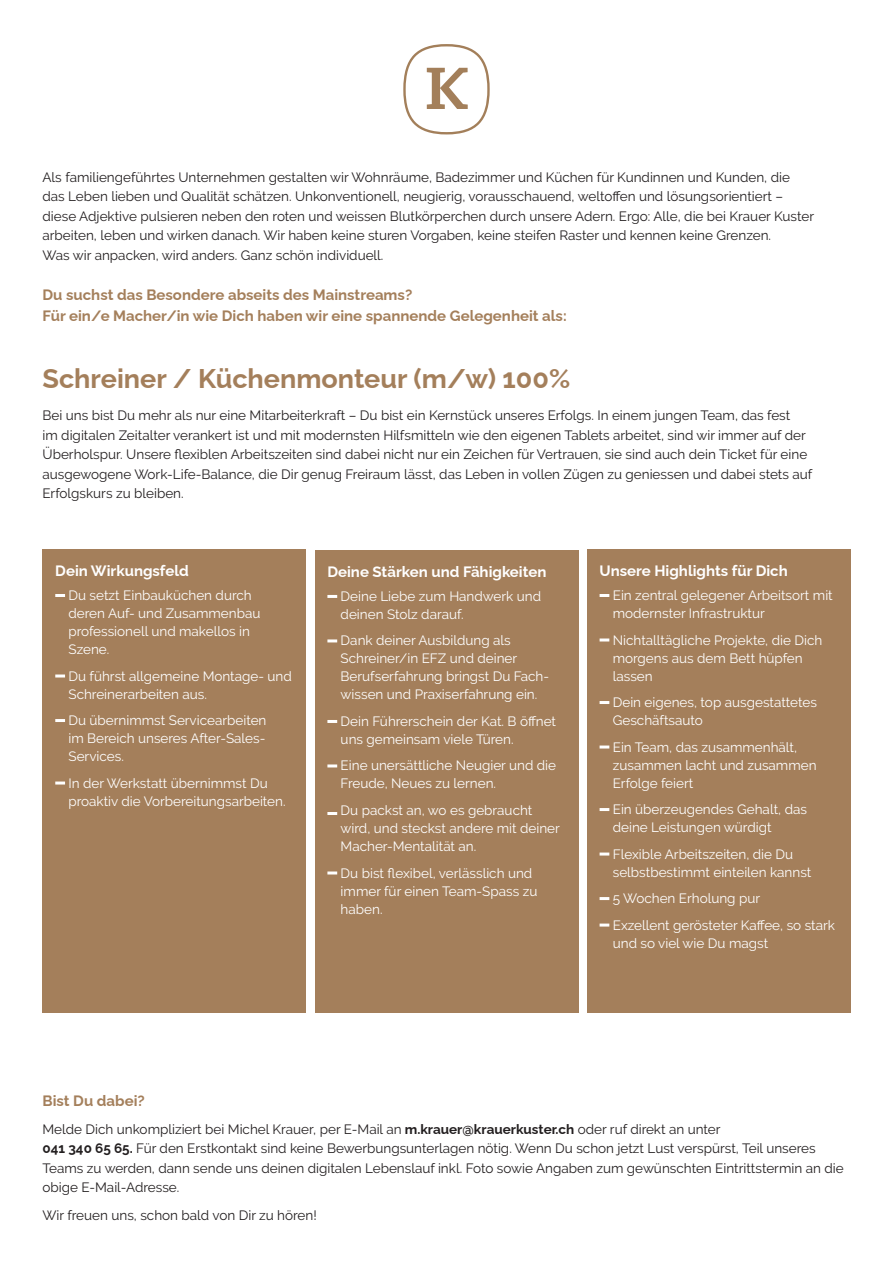
<style>
.page{position:relative;width:893px;height:1263px;background:#fff}
.page>*{position:absolute;margin:0;border:0;box-sizing:border-box;transform-origin:0 0}
.t1{font:700 27px "Raleway";color:#a47f5b}
.t2{font:700 15px/21px "Raleway";color:#a47f5b}
.t3{font:700 15px "Raleway";color:#fff}
.t4{font:13.5px/19.5px "Raleway";color:#231f20}
.t5{font:13.5px/18px "Raleway";color:#fff}
.s1{font-weight:700}
</style>
<div class="page">
<svg style="left:403px;top:44px;width:87px;height:90px"></svg>
<div style="left:43px;top:550px;width:263px;height:463px;background:#a47f5b"></div>
<svg style="left:55px;top:594px;width:10px;height:3px"></svg>
<svg style="left:55px;top:674px;width:10px;height:3px"></svg>
<svg style="left:55px;top:719px;width:10px;height:3px"></svg>
<svg style="left:55px;top:781px;width:10px;height:3px"></svg>
<div style="left:315px;top:551px;width:263px;height:462px;background:#a47f5b"></div>
<svg style="left:327px;top:595px;width:10px;height:3px"></svg>
<svg style="left:327px;top:639px;width:10px;height:3px"></svg>
<svg style="left:327px;top:720px;width:10px;height:3px"></svg>
<svg style="left:327px;top:764px;width:10px;height:3px"></svg>
<svg style="left:327px;top:812px;width:10px;height:3px"></svg>
<svg style="left:327px;top:871px;width:10px;height:3px"></svg>
<div style="left:587px;top:550px;width:263px;height:463px;background:#a47f5b"></div>
<svg style="left:600px;top:594px;width:9px;height:3px"></svg>
<svg style="left:600px;top:638px;width:9px;height:3px"></svg>
<svg style="left:600px;top:701px;width:9px;height:3px"></svg>
<svg style="left:600px;top:745px;width:9px;height:3px"></svg>
<svg style="left:600px;top:808px;width:9px;height:3px"></svg>
<svg style="left:600px;top:852px;width:9px;height:3px"></svg>
<svg style="left:600px;top:897px;width:9px;height:3px"></svg>
<svg style="left:600px;top:923px;width:9px;height:3px"></svg>
<p class="t4" style="left:43px;top:167px;width:773px">Als familiengeführtes Unternehmen gestalten wir Wohnräume, Badezimmer und Küchen für Kundinnen und Kunden, die das Leben lieben und Qualität schätzen. Unkonventionell, neugierig, vorausschauend, weltoffen und lösungsorientiert – diese Adjektive pulsieren neben den roten und weissen Blutkörperchen durch unsere Adern. Ergo: Alle, die bei Krauer Kuster arbeiten, leben und wirken danach. Wir haben keine sturen Vorgaben, keine steifen Raster und kennen keine Grenzen.<br>Was wir anpacken, wird anders. Ganz schön individuell.</p>
<p class="t2" style="left:43px;top:283px;width:526px">Du suchst das Besondere abseits des Mainstreams?<br>Für ein/e Macher/in wie Dich haben wir eine spannende Gelegenheit als:</p>
<h1 class="t1" style="left:43px;top:357px;width:529px">Schreiner / Küchenmonteur (m/w) 100%</h1>
<p class="t4" style="left:43px;top:406px;width:771px">Bei uns bist Du mehr als nur eine Mitarbeiterkraft – Du bist ein Kernstück unseres Erfolgs. In einem jungen Team, das fest<br>im digitalen Zeitalter verankert ist und mit modernsten Hilfsmitteln wie den eigenen Tablets arbeitet, sind wir immer auf der Überholspur. Unsere flexiblen Arbeitszeiten sind dabei nicht nur ein Zeichen für Vertrauen, sie sind auch dein Ticket für eine ausgewogene Work-Life-Balance, die Dir genug Freiraum lässt, das Leben in vollen Zügen zu geniessen und dabei stets auf Erfolgskurs zu bleiben.</p>
<p class="t3" style="left:55px;top:559px;width:135px">Dein Wirkungsfeld</p>
<p class="t5" style="left:68px;top:586px;width:193px">Du setzt Einbauküchen durch deren Auf- und Zusammenbau professionell und makellos in<br>Szene.</p>
<p class="t5" style="left:68px;top:667px;width:225px">Du führst allgemeine Montage- und<br>Schreinerarbeiten aus.</p>
<p class="t5" style="left:68px;top:711px;width:199px;text-align:justify">Du übernimmst Servicearbeiten im Bereich unseres After-Sales-Services.</p>
<p class="t5" style="left:68px;top:774px;width:219px">In der Werkstatt übernimmst Du proaktiv die Vorbereitungsarbeiten.</p>
<p class="t3" style="left:327px;top:560px;width:221px">Deine Stärken und Fähigkeiten</p>
<p class="t5" style="left:341px;top:587px;width:202px">Deine Liebe zum Handwerk und deinen Stolz darauf.</p>
<p class="t5" style="left:341px;top:632px;width:210px">Dank deiner Ausbildung als<br>Schreiner/in EFZ und deiner<br>Berufserfahrung bringst Du Fach&shy;wissen und Praxiserfahrung ein.</p>
<p class="t5" style="left:341px;top:712px;width:217px">Dein Führerschein der Kat. B öffnet uns gemeinsam viele Türen.</p>
<p class="t5" style="left:341px;top:757px;width:217px">Eine unersättliche Neugier und die<br>Freude, Neues zu lernen.</p>
<p class="t5" style="left:341px;top:801px;width:221px">Du packst an, wo es gebraucht wird, und steckst andere mit deiner<br>Macher-Mentalität an.</p>
<p class="t5" style="left:341px;top:864px;width:198px">Du bist flexibel, verlässlich und immer für einen Team-Spass zu haben.</p>
<p class="t3" style="left:600px;top:559px;width:190px">Unsere Highlights für Dich</p>
<p class="t5" style="left:613px;top:586px;width:222px">Ein zentral gelegener Arbeitsort mit modernster Infrastruktur</p>
<p class="t5" style="left:613px;top:631px;width:211px">Nichtalltägliche Projekte, die Dich morgens aus dem Bett hüpfen lassen</p>
<p class="t5" style="left:613px;top:693px;width:206px">Dein eigenes, top ausgestattetes<br>Geschäftsauto</p>
<p class="t5" style="left:613px;top:738px;width:205px">Ein Team, das zusammenhält, zusammen lacht und zusammen<br>Erfolge feiert</p>
<p class="t5" style="left:613px;top:800px;width:196px">Ein überzeugendes Gehalt, das deine Leistungen würdigt</p>
<p class="t5" style="left:613px;top:845px;width:200px">Flexible Arbeitszeiten, die Du selbstbestimmt einteilen kannst</p>
<p class="t5" style="left:613px;top:885px;width:224px;line-height:26.5px">5 Wochen Erholung pur<br>Exzellent gerösteter Kaffee, so stark</p>
<p class="t5" style="left:613px;top:934px;width:157px">und so viel wie Du magst</p>
<p class="t2" style="left:43px;top:1088px;width:104px">Bist Du dabei?</p>
<p class="t4" style="left:43px;top:1119px;width:803px">Melde Dich unkompliziert bei Michel Krauer, per E-Mail an <span class="s1">m.krauer@krauerkuster.ch</span> oder ruf direkt an unter<br><span class="s1">041 340 65 65.</span> Für den Erstkontakt sind keine Bewerbungsunterlagen nötig. Wenn Du schon jetzt Lust verspürst, Teil unseres Teams zu werden, dann sende uns deinen digitalen Lebenslauf inkl. Foto sowie Angaben zum gewünschten Eintrittstermin an die obige E-Mail-Adresse.</p>
<p class="t4" style="left:43px;top:1206px;width:276px">Wir freuen uns, schon bald von Dir zu hören!</p>
</div>
